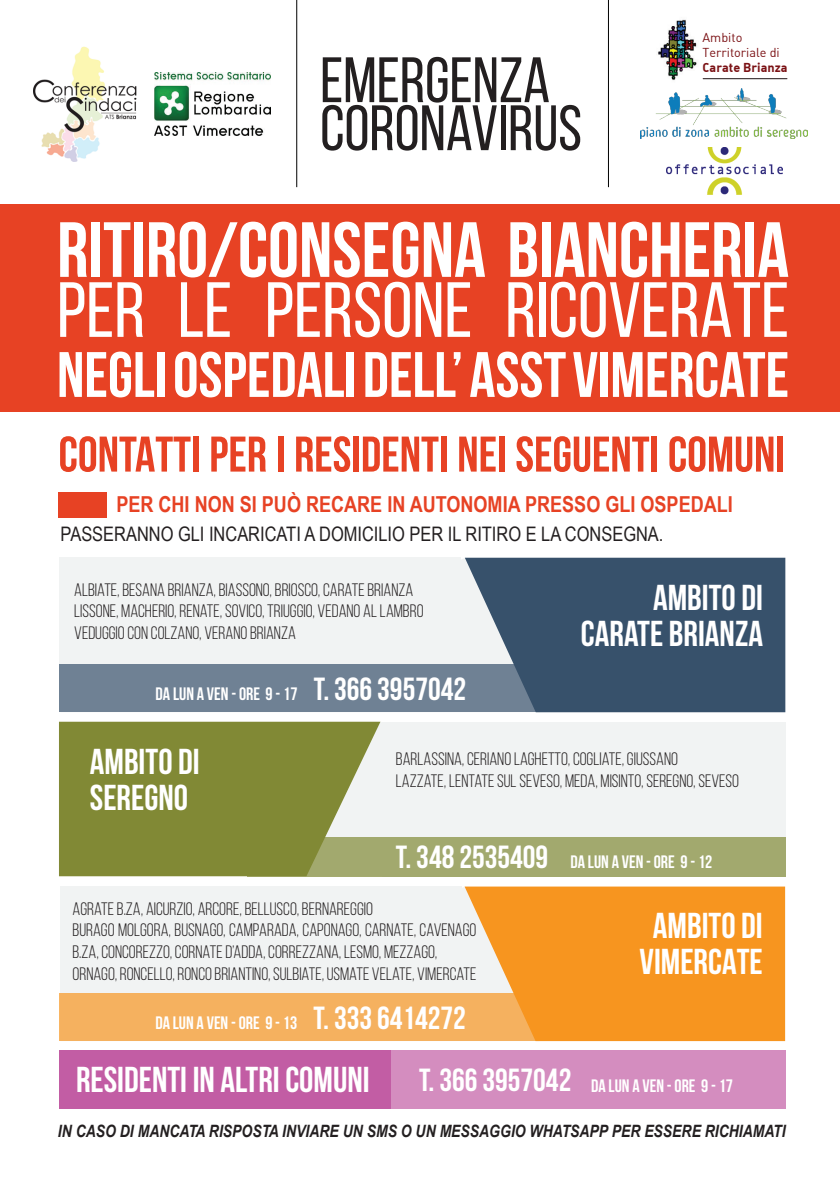
<style>
.page{position:relative;width:840px;height:1191px;background:#fff}
.page>*{position:absolute;margin:0;border:0;box-sizing:border-box;transform-origin:0 0}
.t1{font:700 78px "Bebas Neue";color:#fff}
.t2{font:78px "Bebas Neue";color:#fff}
.t3{font:700 64px "Bebas Neue";color:#fff}
.t4{font:64px/48px "Bebas Neue";color:#231f20}
.t5{font:700 50px "Bebas Neue";color:#e74224}
.t6{font:700 36px/36px "Bebas Neue";color:#fff;text-align:right}
.t7{font:700 32px "Bebas Neue";color:#fff}
.t8{font:700 22px "Arial Narrow";color:#e74224}
.t9{font:20px "Arial Narrow";color:#231f20}
.t10{font:18px/21.6px "Bebas Neue";color:#231f20}
.t11{font:700 18px "Bebas Neue";color:#fff}
.t12{font:italic 700 17px "Arial Narrow";color:#231f20}
.t13{font:12.6px/15.2px "DIN Alternate";color:#7b1215}
.t14{font:700 12.6px "DIN Alternate";color:#7b1215}
.s1{font-size:32px}
</style>
<div class="page">
<div style="left:0;top:204px;width:839px;height:208px;background:#e74224"></div>
<div style="left:60px;top:558px;width:404px;height:106px;background:#f1f3f3"></div>
<div style="left:60px;top:664px;width:475px;height:48px;background:#6f8194"></div>
<svg style="left:464px;top:558px;width:320px;height:154px;background:#455d75"></svg>
<div style="left:60px;top:886px;width:404px;height:107px;background:#f1f3f3"></div>
<div style="left:59px;top:993px;width:476px;height:48px;background:#f5b15f"></div>
<svg style="left:464px;top:886px;width:320px;height:155px;background:#f69c2f"></svg>
<div style="left:59px;top:1049px;width:331px;height:59px;background:#c25da4"></div>
<div style="left:389px;top:1049px;width:396px;height:59px;background:#d48dbf"></div>
<div style="left:380px;top:721px;width:401px;height:116px;background:#f1f3f3"></div>
<div style="left:247px;top:837px;width:538px;height:39px;background:#a2a96e"></div>
<svg style="left:59px;top:721px;width:321px;height:155px;background:#8a9144"></svg>
<div style="left:58px;top:492px;width:49px;height:25px;background:#e74224"></div>
<hr style="left:296px;top:0;width:1px;height:187px;background:#000">
<hr style="left:607px;top:0;width:1px;height:187px;background:#000">
<img style="left:34px;top:46px;width:102px;height:115px">
<img style="left:154px;top:72px;width:116px;height:63px">
<img style="left:640px;top:88px;width:167px;height:50px">
<img style="left:656px;top:19px;width:41px;height:62px">
<hr style="left:702px;top:78px;width:84px;height:1px;background:#231f20">
<img style="left:666px;top:147px;width:116px;height:47px">
<h2 class="t4" style="left:320px;top:55px;width:263px">EMERGENZA<br>CORONAVIRUS</h2>
<p class="t13" style="left:702px;top:29px;width:79px">Ambito<br>Territoriale di</p>
<p class="t14" style="left:702px;top:59px;width:87px">Carate Brianza</p>
<h1 class="t1" style="left:57px;top:207px;width:733px">RITIRO/CONSEGNA BIANCHERIA</h1>
<h1 class="t2" style="left:57px;top:268px;width:733px">PER LE PERSONE RICOVERATE</h1>
<h2 class="t3" style="left:57px;top:340px;width:733px">NEGLI OSPEDALI DELL’ ASST VIMERCATE</h2>
<h3 class="t5" style="left:58px;top:427px;width:727px">CONTATTI PER I RESIDENTI NEI SEGUENTI COMUNI</h3>
<p class="t8" style="left:116px;top:487px;width:434px">PER CHI NON SI PUÒ RECARE IN AUTONOMIA PRESSO</p>
<p class="t8" style="left:605px;top:487px;width:126px">GLI OSPEDALI</p>
<p class="t9" style="left:61px;top:519px;width:604px">PASSERANNO GLI INCARICATI A DOMICILIO PER IL RITIRO E LA CONSEGNA.</p>
<p class="t10" style="left:74px;top:579px;width:350px">ALBIATE, BESANA BRIANZA, BIASSONO, BRIOSCO, CARATE BRIANZA<br>LISSONE, MACHERIO, RENATE, SOVICO, TRIUGGIO, VEDANO AL LAMBRO<br>VEDUGGIO CON COLZANO, VERANO BRIANZA</p>
<h3 class="t6" style="left:580px;top:579px;width:183px">AMBITO DI<br>CARATE BRIANZA</h3>
<p class="t11" style="left:155px;top:684px;width:312px">DA LUN A VEN - ORE 9 - 17 <span class="s1">T. 366 3957042</span></p>
<h3 class="t6" style="left:90px;top:743px;width:111px;text-align:left">AMBITO DI<br>SEREGNO</h3>
<p class="t10" style="left:395px;top:748px;width:344px">BARLASSINA, CERIANO LAGHETTO, COGLIATE, GIUSSANO<br>LAZZATE, LENTATE SUL SEVESO, MEDA, MISINTO, SEREGNO, SEVESO</p>
<h3 class="t7" style="left:395px;top:839px;width:154px">T. 348 2535409</h3>
<p class="t11" style="left:570px;top:851px;width:143px">DA LUN A VEN - ORE 9 - 12</p>
<p class="t10" style="left:72px;top:897px;width:405px">AGRATE B.ZA, AICURZIO, ARCORE, BELLUSCO, BERNAREGGIO<br>BURAGO MOLGORA, BUSNAGO, CAMPARADA, CAPONAGO, CARNATE, CAVENAGO B.ZA, CONCOREZZO, CORNATE D’ADDA, CORREZZANA, LESMO, MEZZAGO, ORNAGO, RONCELLO, RONCO BRIANTINO, SULBIATE, USMATE VELATE, VIMERCATE</p>
<h3 class="t6" style="left:639px;top:907px;width:125px;text-align:center">AMBITO DI<br>VIMERCATE</h3>
<p class="t11" style="left:155px;top:1013px;width:312px">DA LUN A VEN - ORE 9 - 13 <span class="s1">T. 333 6414272</span></p>
<h3 class="t6" style="left:76px;top:1061px;width:295px">RESIDENTI IN ALTRI COMUNI</h3>
<p class="t11" style="left:419px;top:1075px;width:315px"><span class="s1">T. 366 3957042</span> DA LUN A VEN - ORE 9 - 17</p>
<p class="t12" style="left:58px;top:1118px;width:729px">IN CASO DI MANCATA RISPOSTA INVIARE UN SMS O UN MESSAGGIO WHATSAPP PER ESSERE RICHIAMATI</p>
</div>
